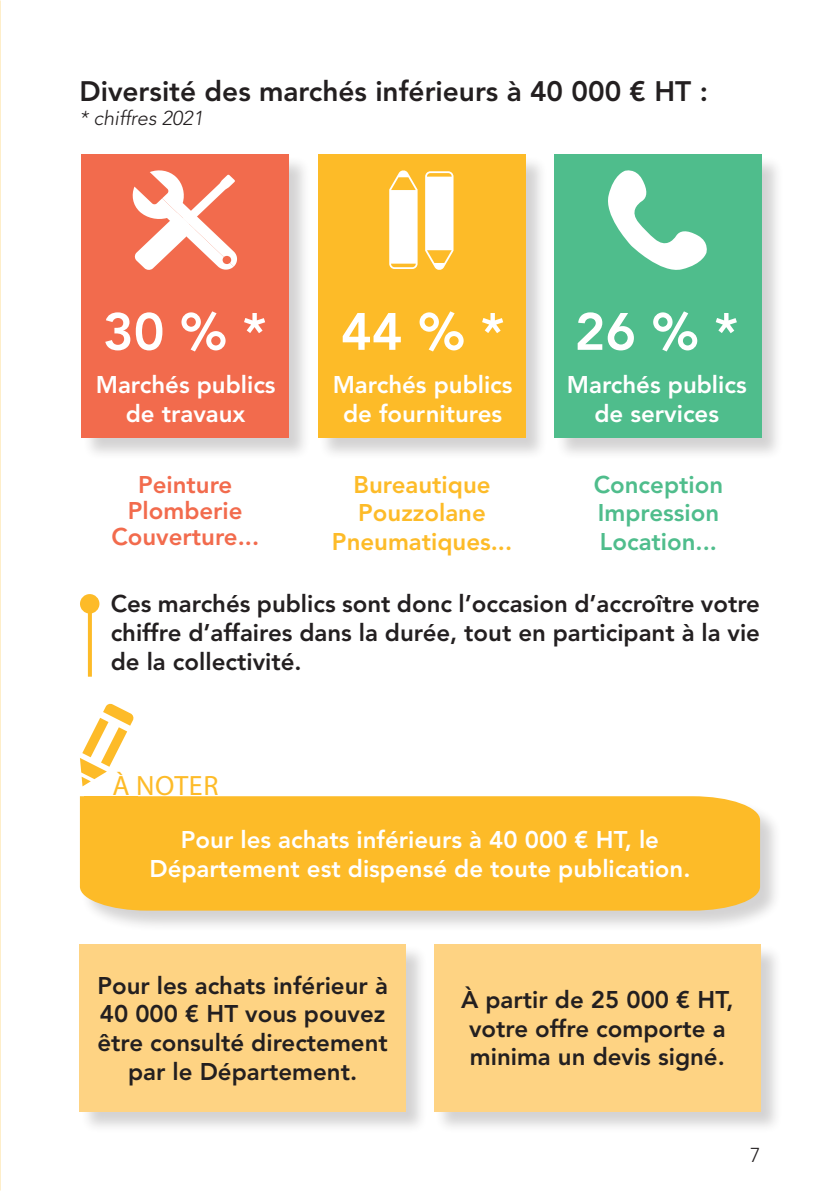
<style>
.page{position:relative;width:840px;height:1191px;background:#fff}
.page>*{position:absolute;margin:0;border:0;box-sizing:border-box;transform-origin:0 0}
.t1{font:800 52px "Avenir LT Std";color:#fff}
.t2{font:800 28px "Avenir LT Std";color:#231f20}
.t3{font:28px "Myriad Pro";letter-spacing:.02em;color:#fdbb28}
.t4{font:800 24px/28.8px "Avenir LT Std";color:#231f20;text-align:center}
.t5{font:800 24px/28.8px "Avenir LT Std";color:#fff;text-align:center}
.t6{font:800 24px/28.8px "Avenir LT Std";color:#fdbb28;text-align:center}
.t7{font:800 24px/28.8px "Avenir LT Std";color:#4fbd8c}
.t8{font:800 24px/26px "Avenir LT Std";color:#f26b4d;text-align:center}
.t9{font:italic 300 20px "Avenir LT Std";color:#231f20}
.t10{font:300 20px "Avenir LT Std";color:#231f20}
</style>
<div class="page">
<svg style="left:88px;top:613px;width:4px;height:63px"></svg>
<div style="left:80px;top:594px;width:19px;height:19px;background:#fdbb28;border-radius:50%"></div>
<div style="left:82px;top:155px;width:229px;height:305px;background:#231f20;opacity:.2"></div>
<div style="left:81px;top:154px;width:207px;height:284px;background:#f26b4d"></div>
<div style="left:318px;top:155px;width:229px;height:305px;background:#231f20;opacity:.2"></div>
<div style="left:318px;top:154px;width:207px;height:284px;background:#fdbb28"></div>
<div style="left:554px;top:155px;width:229px;height:305px;background:#231f20;opacity:.2"></div>
<div style="left:554px;top:154px;width:207px;height:284px;background:#4fbd8c"></div>
<svg style="left:608px;top:170px;width:99px;height:100px"></svg>
<svg style="left:132px;top:170px;width:105px;height:100px"></svg>
<svg style="left:389px;top:170px;width:28px;height:99px"></svg>
<svg style="left:425px;top:171px;width:28px;height:99px"></svg>
<div style="left:80px;top:796px;width:701px;height:136px;background:#231f20;opacity:.2"></div>
<div style="left:80px;top:796px;width:679px;height:114px;background:#fdbb28"></div>
<svg style="left:80px;top:703px;width:54px;height:83px"></svg>
<div style="left:84px;top:796px;width:54px;height:7px;background:#fdbb28"></div>
<div style="left:80px;top:944px;width:347px;height:189px;background:#231f20;opacity:.2"></div>
<div style="left:79px;top:944px;width:326px;height:167px;background:#fed383"></div>
<div style="left:434px;top:944px;width:348px;height:189px;background:#231f20;opacity:.2"></div>
<div style="left:434px;top:944px;width:326px;height:167px;background:#fed383"></div>
<p class="t2" style="left:79px;top:74px;width:629px">Diversité des marchés inférieurs à 40 000 € HT :</p>
<p class="t9" style="left:79px;top:107px;width:125px">* chiffres 2021</p>
<h1 class="t1" style="left:103px;top:301px;width:165px">30 % *</h1>
<h1 class="t1" style="left:341px;top:301px;width:165px">44 % *</h1>
<h1 class="t1" style="left:574px;top:301px;width:165px">26 % *</h1>
<p class="t5" style="left:96px;top:371px;width:181px">Marchés publics de travaux</p>
<p class="t5" style="left:332px;top:371px;width:181px">Marchés publics de fournitures</p>
<p class="t5" style="left:566px;top:371px;width:181px">Marchés publics de services</p>
<p class="t8" style="left:111px;top:471px;width:149px">Peinture<br>Plomberie<br>Couverture...</p>
<p class="t7" style="left:593px;top:470px;width:131px">Conception<br>Impression<br>Location...</p>
<p class="t6" style="left:332px;top:470px;width:181px">Bureautique<br>Pouzzolane<br>Pneumatiques...</p>
<p class="t4" style="left:111px;top:589px;width:650px;text-align:justify">Ces marchés publics sont donc l’occasion d’accroître votre chiffre d’affaires dans la durée, tout en participant à la vie de la collectivité.</p>
<p class="t3" style="left:113px;top:768px;width:107px">À NOTER</p>
<p class="t5" style="left:149px;top:825px;width:542px">Pour les achats inférieurs à 40 000 € HT, le<br>Département est dispensé de toute publication.</p>
<p class="t4" style="left:97px;top:971px;width:292px">Pour les achats inférieur à<br>40 000 € HT vous pouvez être consulté directement par le Département.</p>
<p class="t4" style="left:461px;top:985px;width:274px">À partir de 25 000 € HT, votre offre comporte a minima un devis signé.</p>
<p class="t10" style="left:749px;top:1143px;width:12px">7</p>
</div>
